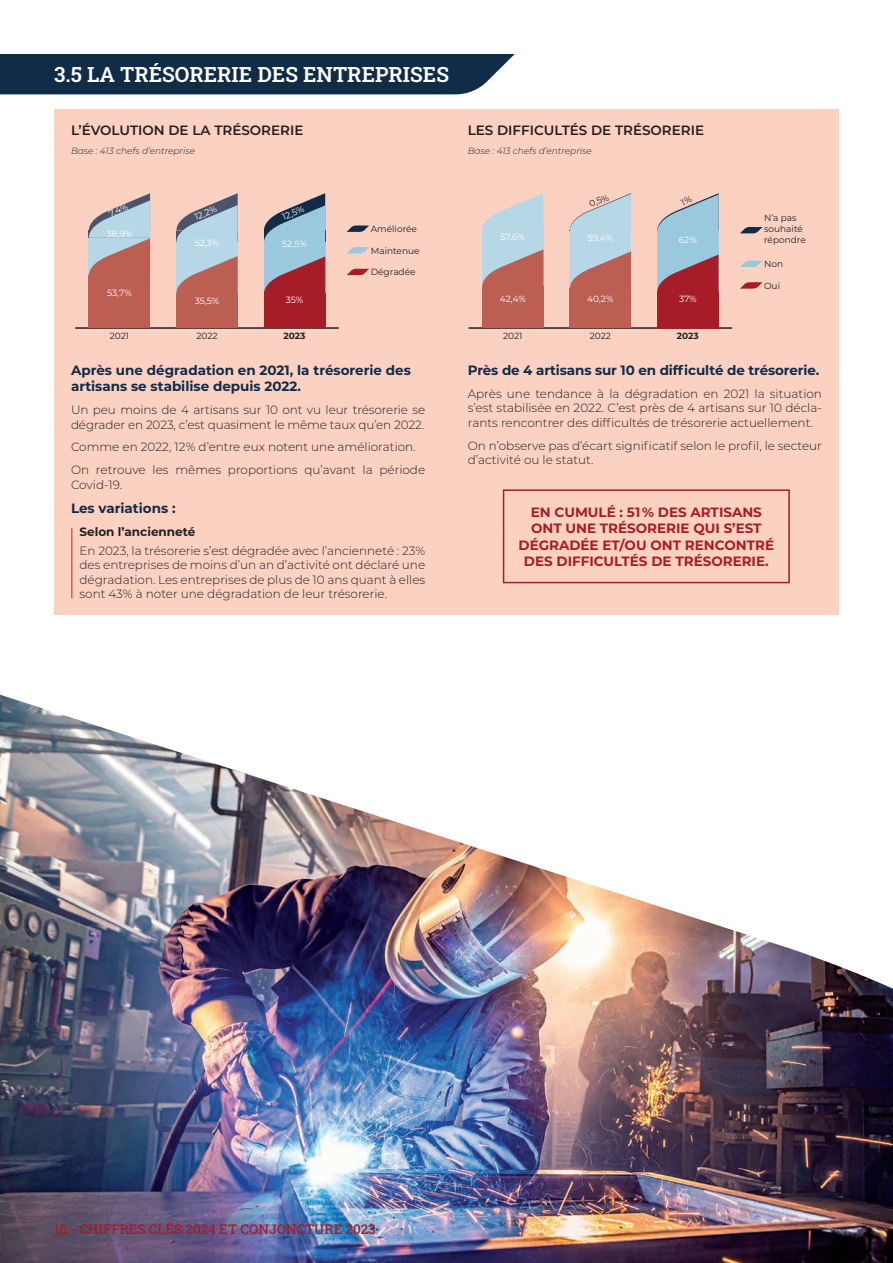
<style>
.page{position:relative;width:893px;height:1263px;background:#fff}
.page>*{position:absolute;margin:0;border:0;box-sizing:border-box;transform-origin:0 0}
.TITRE_CHAPITRE{font:21px "Roboto Slab";color:#fff}
.TITRE_CHAPITRE-2{font:700 13.5px/16.2px "Montserrat";color:#102c47}
.TITRE_CHAPITRE-3{font:700 13.5px/16.2px "Montserrat";color:#a71d27;text-align:center}
.Titre_paragraphe{font:600 13.5px "Montserrat";color:#231f20}
.t1{font:13.5px "Roboto Slab";color:#a71d27}
.Texte{font:700 13.5px "Montserrat";color:#102c47}
.Texte-2{font:300 12px/14.4px "Montserrat";color:#231f20}
.variation{font:300 12px/14.4px "Montserrat";color:#231f20;text-align:justify}
.Texte-3{font:700 12px "Montserrat";color:#231f20}
.t2{font:9px/10.8px "Montserrat";color:#231f20}
.t3{font:9px "Montserrat";letter-spacing:-.005em;color:#fff}
.Texte-4{font:italic 300 9px "Montserrat";color:#231f20}
.t4{font:700 9px "Montserrat";color:#231f20}
</style>
<div class="page">
<img style="left:0;top:695px;width:893px;height:568px">
<div style="left:54px;top:109px;width:785px;height:505px;background:#fbd1c2"></div>
<div style="left:0;top:54px;width:515px;height:40px;background:#102c47"></div>
<div style="left:503px;top:489px;width:287px;height:94px;border:2px solid #a71d27"></div>
<hr style="left:71px;top:528px;width:2px;height:70px;background:#f05545">
<hr style="left:469px;top:327px;width:263px;height:2px;background:#231f20">
<div style="left:482px;top:231px;width:61px;height:56px;background:#b6d7e6"></div>
<div style="left:570px;top:231px;width:61px;height:58px;background:#b6d7e6"></div>
<div style="left:657px;top:232px;width:61px;height:60px;background:#9ac8dd"></div>
<div style="left:482px;top:287px;width:61px;height:41px;background:#bc5f52"></div>
<div style="left:570px;top:289px;width:61px;height:39px;background:#bc5f52"></div>
<div style="left:657px;top:292px;width:61px;height:36px;background:#a71d27"></div>
<svg style="left:740px;top:282px;width:22px;height:7px"></svg>
<svg style="left:740px;top:227px;width:22px;height:6px"></svg>
<svg style="left:740px;top:261px;width:22px;height:6px"></svg>
<svg style="left:482px;top:193px;width:61px;height:38px"></svg>
<svg style="left:482px;top:249px;width:61px;height:38px"></svg>
<svg style="left:570px;top:193px;width:61px;height:38px"></svg>
<svg style="left:570px;top:251px;width:61px;height:38px"></svg>
<svg style="left:657px;top:255px;width:61px;height:37px"></svg>
<hr style="left:76px;top:327px;width:262px;height:2px;background:#231f20">
<div style="left:176px;top:242px;width:62px;height:51px;background:#b6d7e6"></div>
<div style="left:264px;top:243px;width:61px;height:51px;background:#9ac8dd"></div>
<div style="left:89px;top:276px;width:61px;height:52px;background:#bc5f52"></div>
<div style="left:176px;top:293px;width:62px;height:35px;background:#bc5f52"></div>
<div style="left:264px;top:294px;width:61px;height:34px;background:#a71d27"></div>
<svg style="left:347px;top:269px;width:22px;height:6px"></svg>
<svg style="left:347px;top:225px;width:22px;height:7px"></svg>
<svg style="left:347px;top:247px;width:22px;height:6px"></svg>
<svg style="left:89px;top:193px;width:61px;height:83px"></svg>
<svg style="left:176px;top:193px;width:62px;height:49px"></svg>
<svg style="left:176px;top:256px;width:62px;height:37px"></svg>
<svg style="left:264px;top:193px;width:61px;height:50px"></svg>
<svg style="left:264px;top:256px;width:61px;height:38px"></svg>
<svg style="left:657px;top:193px;width:61px;height:39px"></svg>
<p class="TITRE_CHAPITRE" style="left:54px;top:60px;width:396px">3.5 LA TRÉSORERIE DES ENTREPRISES</p>
<p class="Titre_paragraphe" style="left:71px;top:120px;width:234px">L’ÉVOLUTION DE LA TRÉSORERIE</p>
<p class="Texte-4" style="left:71px;top:145px;width:126px">Base : 413 chefs d’entreprise</p>
<p class="t3" style="left:107px;top:208px;width:21px;rotate:-22deg">7,4%</p>
<p class="t3" style="left:107px;top:227px;width:27px">38,9%</p>
<p class="t3" style="left:193px;top:211px;width:25px;rotate:-22deg">12,2%</p>
<p class="t3" style="left:280px;top:211px;width:24px;rotate:-22deg">12,5%</p>
<p class="t3" style="left:195px;top:236px;width:26px">52,3%</p>
<p class="t3" style="left:282px;top:238px;width:26px">52,5%</p>
<p class="t3" style="left:107px;top:286px;width:26px">53,7%</p>
<p class="t3" style="left:195px;top:294px;width:26px">35,5%</p>
<p class="t2" style="left:110px;top:330px;width:21px">2021</p>
<p class="t2" style="left:196px;top:330px;width:23px">2022</p>
<p class="t3" style="left:286px;top:294px;width:19px">35%</p>
<p class="t4" style="left:284px;top:329px;width:23px">2023</p>
<p class="t2" style="left:371px;top:223px;width:48px">Améliorée</p>
<p class="t2" style="left:371px;top:245px;width:50px">Maintenue</p>
<p class="t2" style="left:371px;top:266px;width:46px">Dégradée</p>
<p class="TITRE_CHAPITRE-2" style="left:71px;top:361px;width:341px">Après une dégradation en 2021, la trésorerie des artisans se stabilise depuis 2022.</p>
<p class="Texte-2" style="left:71px;top:402px;width:356px">Un peu moins de 4 artisans sur 10 ont vu leur trésorerie se dégrader en 2023, c’est quasiment le même taux qu’en 2022.</p>
<p class="Texte-2" style="left:71px;top:440px;width:346px">Comme en 2022, 12% d’entre eux notent une amélioration.</p>
<p class="Texte-2" style="left:71px;top:462px;width:356px">On retrouve les mêmes proportions qu’avant la période<br>Covid-19.</p>
<p class="Texte" style="left:71px;top:499px;width:106px">Les variations :</p>
<p class="Texte-3" style="left:80px;top:523px;width:117px">Selon l’ancienneté</p>
<p class="variation" style="left:80px;top:543px;width:347px">En 2023, la trésorerie s’est dégradée avec l’ancienneté : 23% des entreprises de moins d’un an d’activité ont déclaré une dégradation. Les entreprises de plus de 10 ans quant à elles sont 43% à noter une dégradation de leur trésorerie.</p>
<p class="Titre_paragraphe" style="left:468px;top:120px;width:238px">LES DIFFICULTÉS DE TRÉSORERIE</p>
<p class="Texte-4" style="left:468px;top:145px;width:126px">Base : 413 chefs d’entreprise</p>
<p class="t2" style="left:588px;top:199px;width:22px;rotate:-22deg">0,5%</p>
<p class="t3" style="left:501px;top:230px;width:26px">57,6%</p>
<p class="t3" style="left:588px;top:232px;width:27px">59,4%</p>
<p class="t3" style="left:679px;top:233px;width:20px">62%</p>
<p class="t3" style="left:500px;top:292px;width:28px">42,4%</p>
<p class="t3" style="left:587px;top:293px;width:28px">40,2%</p>
<p class="t2" style="left:503px;top:330px;width:21px">2021</p>
<p class="t2" style="left:590px;top:330px;width:23px">2022</p>
<p class="t3" style="left:679px;top:293px;width:19px">37%</p>
<p class="t4" style="left:677px;top:329px;width:23px">2023</p>
<p class="t2" style="left:764px;top:212px;width:43px">N’a pas souhaité répondre</p>
<p class="t2" style="left:764px;top:258px;width:21px">Non</p>
<p class="t2" style="left:764px;top:280px;width:18px">Oui</p>
<p class="TITRE_CHAPITRE-2" style="left:468px;top:361px;width:353px">Près de 4 artisans sur 10 en difficulté de trésorerie.</p>
<p class="Texte-2" style="left:468px;top:386px;width:356px;text-align:justify">Après une tendance à la dégradation en 2021 la situation s’est stabilisée en 2022. C’est près de 4 artisans sur 10 décla‑ rants rencontrer des difficultés de trésorerie actuellement.</p>
<p class="Texte-2" style="left:468px;top:438px;width:356px">On n’observe pas d’écart significatif selon le profil, le secteur d’activité ou le statut.</p>
<p class="TITRE_CHAPITRE-3" style="left:518px;top:503px;width:257px">EN CUMULÉ : 51 % DES ARTISANS<br>ONT UNE TRÉSORERIE QUI S’EST<br>DÉGRADÉE ET/OU ONT RENCONTRÉ<br>DES DIFFICULTÉS DE TRÉSORERIE.</p>
<p class="t1" style="left:54px;top:1219px;width:323px">16 - CHIFFRES CLÉS 2024 ET CONJONCTURE 2023</p>
</div>
